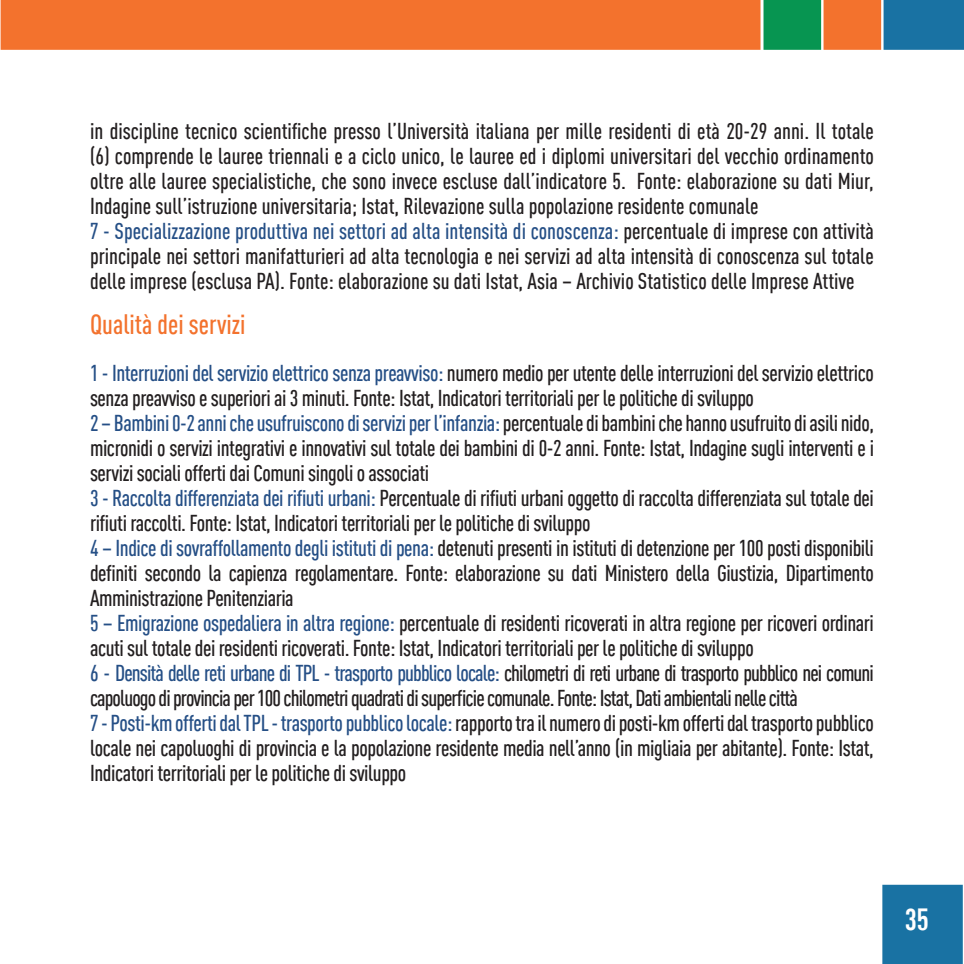
<style>
.page{position:relative;width:964px;height:964px;background:#fff}
.page>*{position:absolute;margin:0;border:0;box-sizing:border-box;transform-origin:0 0}
.t1{font:700 30px "DIN Cond";color:#fff}
.t2{font:500 27.5px "DIN Cond";color:#f3722d}
.t3{font:500 22.5px/25px "DIN Cond";letter-spacing:-.02em;color:#231f20}
.t4{font:500 22.5px/25px "DIN Cond";color:#231f20}
.s1{color:#254f86}
</style>
<div class="page">
<img style="left:0;top:0;width:964px;height:964px">
<p class="t4" style="left:90px;top:118px;width:785px">in discipline tecnico scientifiche presso l’Università italiana per mille residenti di età 20-29 anni. Il totale (6) comprende le lauree triennali e a ciclo unico, le lauree ed i diplomi universitari del vecchio ordinamento oltre alle lauree specialistiche, che sono invece escluse dall’indicatore 5. Fonte: elaborazione su dati Miur, Indagine sull’istruzione universitaria; Istat, Rilevazione sulla popolazione residente comunale<br><span class="s1">7 - Specializzazione produttiva nei settori ad alta intensità di conoscenza:</span> percentuale di imprese con attività principale nei settori manifatturieri ad alta tecnologia e nei servizi ad alta intensità di conoscenza sul totale delle imprese (esclusa PA). Fonte: elaborazione su dati Istat, Asia – Archivio Statistico delle Imprese Attive</p>
<p class="t2" style="left:90px;top:307px;width:157px">Qualità dei servizi</p>
<p class="t3" style="left:90px;top:360px;width:785px"><span class="s1">1 - Interruzioni del servizio elettrico senza preavviso:</span> numero medio per utente delle interruzioni del servizio elettrico senza preavviso e superiori ai 3 minuti. Fonte: Istat, Indicatori territoriali per le politiche di sviluppo<br><span class="s1">2 – Bambini 0-2 anni che usufruiscono di servizi per l’infanzia:</span> percentuale di bambini che hanno usufruito di asili nido, micronidi o servizi integrativi e innovativi sul totale dei bambini di 0-2 anni. Fonte: Istat, Indagine sugli interventi e i servizi sociali offerti dai Comuni singoli o associati<br><span class="s1">3 - Raccolta differenziata dei rifiuti urbani:</span> Percentuale di rifiuti urbani oggetto di raccolta differenziata sul totale dei rifiuti raccolti. Fonte: Istat, Indicatori territoriali per le politiche di sviluppo<br><span class="s1">4 – Indice di sovraffollamento degli istituti di pena:</span> detenuti presenti in istituti di detenzione per 100 posti disponibili definiti secondo la capienza regolamentare. Fonte: elaborazione su dati Ministero della Giustizia, Dipartimento Amministrazione Penitenziaria<br><span class="s1">5 – Emigrazione ospedaliera in altra regione:</span> percentuale di residenti ricoverati in altra regione per ricoveri ordinari acuti sul totale dei residenti ricoverati. Fonte: Istat, Indicatori territoriali per le politiche di sviluppo<br><span class="s1">6 - Densità delle reti urbane di TPL - trasporto pubblico locale:</span> chilometri di reti urbane di trasporto pubblico nei comuni capoluogo di provincia per 100 chilometri quadrati di superficie comunale. Fonte: Istat, Dati ambientali nelle città<br><span class="s1">7 - Posti-km offerti dal TPL - trasporto pubblico locale:</span> rapporto tra il numero di posti-km offerti dal trasporto pubblico locale nei capoluoghi di provincia e la popolazione residente media nell’anno (in migliaia per abitante). Fonte: Istat, Indicatori territoriali per le politiche di sviluppo</p>
<h1 class="t1" style="left:905px;top:900px;width:26px">35</h1>
</div>
